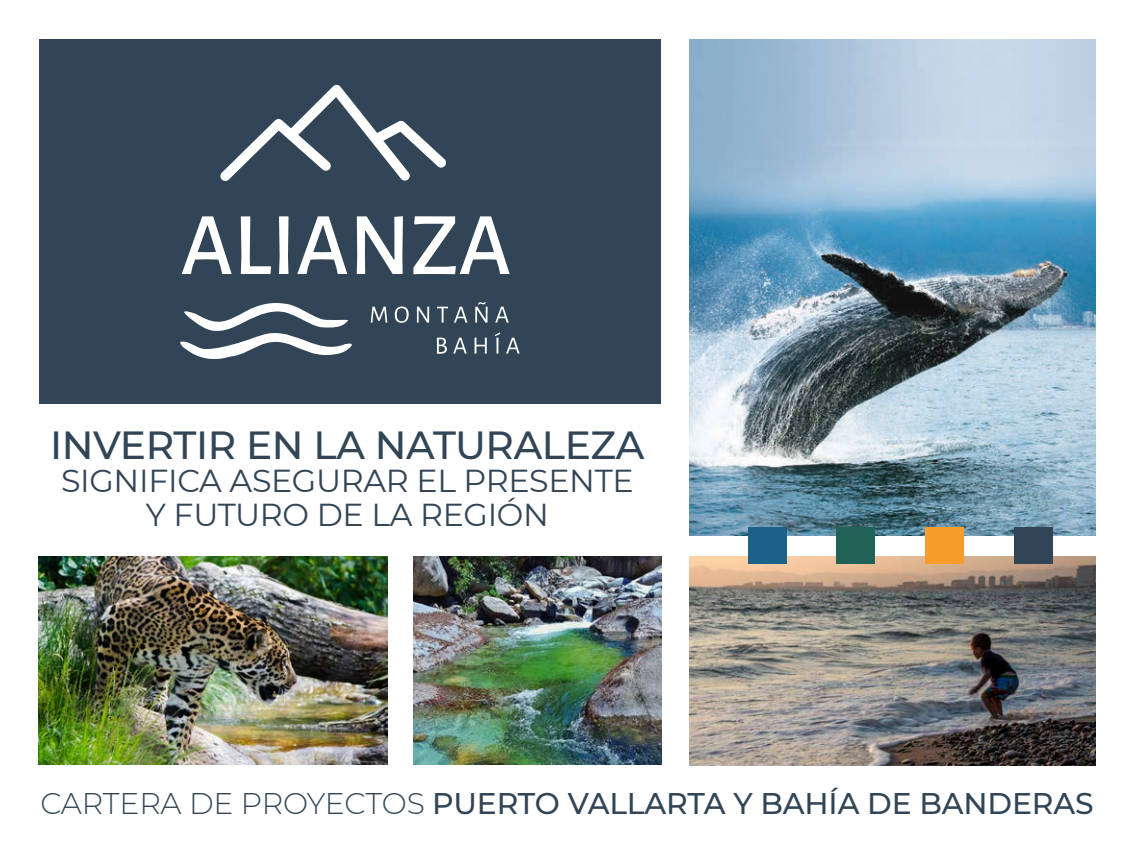
<style>
.page{position:relative;width:1134px;height:851px;background:#fff}
.page>*{position:absolute;margin:0;border:0;box-sizing:border-box;transform-origin:0 0}
.t1{font:500 39.2px "Montserrat";letter-spacing:-.01em;color:#314556}
.t2{font:31.6px/33.6px "Montserrat";letter-spacing:-.01em;color:#314556;text-align:center}
.t3{font:500 29.8px "Montserrat";letter-spacing:-.005em;color:#314556}
.s1{font-weight:300}
</style>
<div class="page">
<img style="left:39px;top:556px;width:348px;height:208px">
<img style="left:413px;top:556px;width:248px;height:208px">
<div style="left:39px;top:40px;width:622px;height:364px;background:#314556"></div>
<img style="left:690px;top:40px;width:405px;height:495px">
<img style="left:690px;top:556px;width:405px;height:209px">
<div style="left:748px;top:527px;width:38px;height:37px;background:#1c6188"></div>
<div style="left:837px;top:527px;width:38px;height:37px;background:#1f6356"></div>
<div style="left:925px;top:527px;width:39px;height:37px;background:#f89c2c"></div>
<div style="left:1014px;top:527px;width:39px;height:37px;background:#314556"></div>
<svg style="left:182px;top:216px;width:50px;height:58px"></svg>
<svg style="left:241px;top:216px;width:30px;height:58px"></svg>
<svg style="left:279px;top:216px;width:9px;height:58px"></svg>
<svg style="left:297px;top:216px;width:50px;height:58px"></svg>
<svg style="left:357px;top:216px;width:46px;height:58px"></svg>
<svg style="left:413px;top:216px;width:97px;height:58px"></svg>
<svg style="left:220px;top:85px;width:226px;height:96px"></svg>
<svg style="left:180px;top:303px;width:172px;height:57px"></svg>
<svg style="left:371px;top:306px;width:16px;height:16px"></svg>
<svg style="left:395px;top:306px;width:14px;height:17px"></svg>
<svg style="left:417px;top:306px;width:12px;height:16px"></svg>
<svg style="left:437px;top:306px;width:11px;height:16px"></svg>
<svg style="left:454px;top:306px;width:13px;height:16px"></svg>
<svg style="left:475px;top:302px;width:13px;height:20px"></svg>
<svg style="left:495px;top:306px;width:14px;height:16px"></svg>
<svg style="left:437px;top:337px;width:10px;height:16px"></svg>
<svg style="left:453px;top:337px;width:14px;height:16px"></svg>
<svg style="left:474px;top:337px;width:13px;height:16px"></svg>
<svg style="left:495px;top:332px;width:5px;height:21px"></svg>
<svg style="left:506px;top:337px;width:14px;height:16px"></svg>
<p class="t1" style="left:50px;top:417px;width:596px">INVERTIR EN LA NATURALEZA</p>
<p class="t2" style="left:61px;top:463px;width:574px">SIGNIFICA ASEGURAR EL PRESENTE<br>Y FUTURO DE LA REGIÓN</p>
<p class="t3" style="left:40px;top:782px;width:1055px"><span class="s1">CARTERA DE PROYECTOS</span> PUERTO VALLARTA Y BAHÍA DE BANDERAS</p>
</div>
